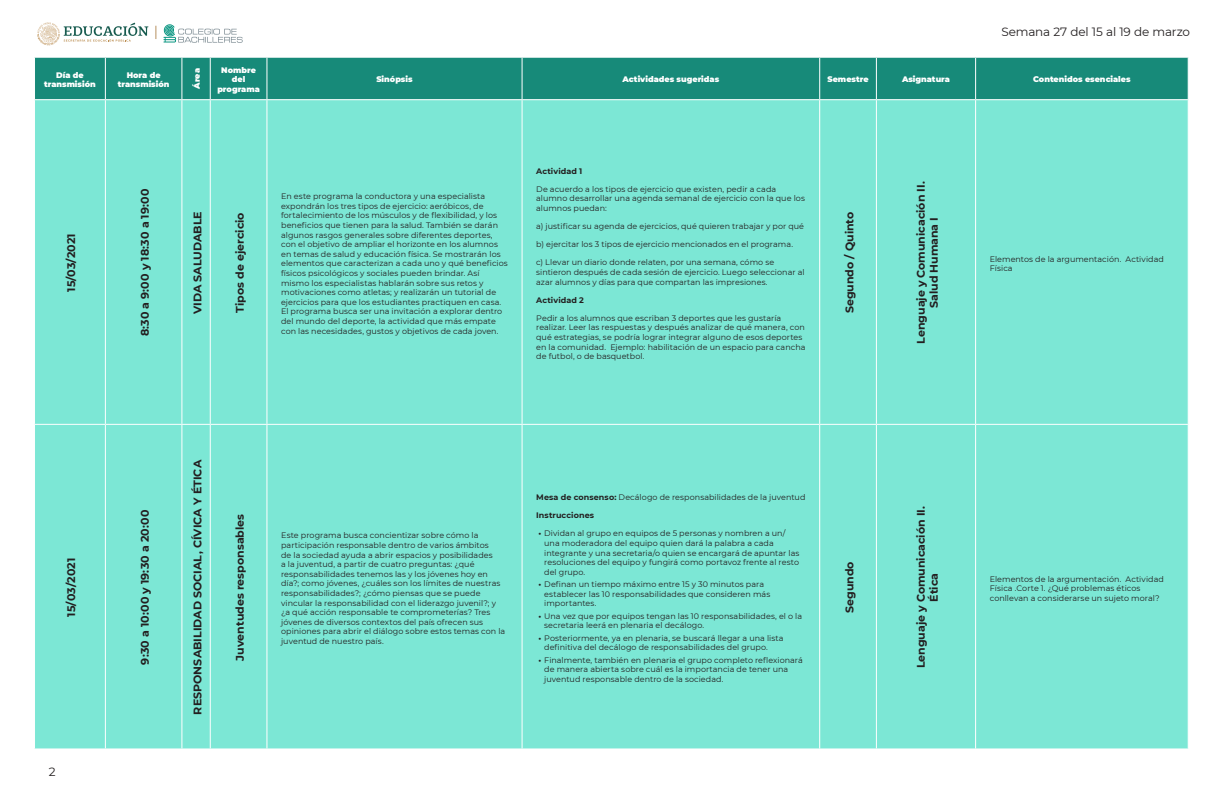
<style>
.page{position:relative;width:1224px;height:792px;background:#fff}
.page>*{position:absolute;margin:0;border:0;box-sizing:border-box;transform-origin:0 0}
.t1{font:12px "Montserrat";letter-spacing:-.015em;color:#231f20}
.INTERIOR_11_PUNTOS_G{font:700 11px/13.2px "Montserrat";color:#231f20;text-align:center}
.PARRAFO_NORMAL_A_8_P{font:8px/9.6px "Montserrat";letter-spacing:.005em;color:#231f20}
.CABEZA_EN_BLANCO{font:900 8px/9.6px "Montserrat";color:#fff;text-align:center}
.TITULO_NORMAL_EN_BOL{font:700 8px "Montserrat";letter-spacing:.01em;color:#231f20}
.s1{font-weight:700}
</style>
<div class="page">
<svg style="left:163px;top:24px;width:80px;height:19px"></svg>
<svg style="left:156px;top:26px;width:1px;height:13px"></svg>
<svg style="left:37px;top:22px;width:111px;height:24px"></svg>
<div style="left:35px;top:58px;width:1153px;height:41px;background:#178a79"></div>
<div style="left:35px;top:100px;width:231px;height:648px;background:#7ce7d5"></div>
<div style="left:267px;top:100px;width:921px;height:648px;background:#7ce7d5"></div>
<hr style="left:105px;top:58px;width:1px;height:41px;background:#fff">
<hr style="left:181px;top:58px;width:1px;height:41px;background:#fff">
<hr style="left:210px;top:58px;width:1px;height:41px;background:#fff">
<hr style="left:522px;top:58px;width:1px;height:41px;background:#fff">
<hr style="left:876px;top:58px;width:1px;height:41px;background:#fff">
<hr style="left:105px;top:100px;width:1px;height:324px;background:#fff">
<hr style="left:181px;top:100px;width:1px;height:324px;background:#fff">
<hr style="left:210px;top:100px;width:1px;height:324px;background:#fff">
<hr style="left:522px;top:100px;width:1px;height:324px;background:#fff">
<hr style="left:876px;top:100px;width:1px;height:324px;background:#fff">
<hr style="left:34px;top:424px;width:71px;height:1px;background:#fff">
<hr style="left:105px;top:424px;width:77px;height:1px;background:#fff">
<hr style="left:105px;top:425px;width:1px;height:323px;background:#fff">
<svg style="left:182px;top:424px;width:28px;height:1px"></svg>
<hr style="left:181px;top:425px;width:1px;height:323px;background:#fff">
<hr style="left:210px;top:424px;width:57px;height:1px;background:#fff">
<hr style="left:210px;top:425px;width:1px;height:323px;background:#fff">
<hr style="left:267px;top:424px;width:255px;height:1px;background:#fff">
<hr style="left:522px;top:424px;width:298px;height:1px;background:#fff">
<hr style="left:522px;top:425px;width:1px;height:323px;background:#fff">
<hr style="left:820px;top:424px;width:56px;height:1px;background:#fff">
<hr style="left:876px;top:424px;width:100px;height:1px;background:#fff">
<hr style="left:876px;top:425px;width:1px;height:323px;background:#fff">
<hr style="left:976px;top:424px;width:213px;height:1px;background:#fff">
<svg style="left:182px;top:748px;width:28px;height:1px"></svg>
<hr style="left:266px;top:58px;width:1px;height:41px;background:#fff">
<hr style="left:819px;top:58px;width:1px;height:41px;background:#fff">
<hr style="left:819px;top:100px;width:1px;height:324px;background:#fff">
<hr style="left:819px;top:425px;width:1px;height:323px;background:#fff">
<hr style="left:975px;top:58px;width:1px;height:41px;background:#fff">
<hr style="left:975px;top:100px;width:1px;height:324px;background:#fff">
<hr style="left:975px;top:425px;width:1px;height:323px;background:#fff">
<svg style="left:182px;top:57px;width:28px;height:1px"></svg>
<svg style="left:182px;top:99px;width:28px;height:1px"></svg>
<h1 class="t1" style="left:1001px;top:23px;width:190px">Semana 27 del 15 al 19 de marzo</h1>
<p class="CABEZA_EN_BLANCO" style="left:44px;top:69px;width:53px">Día de transmisión</p>
<p class="CABEZA_EN_BLANCO" style="left:118px;top:69px;width:53px">Hora de transmisión</p>
<p class="CABEZA_EN_BLANCO" style="left:192px;top:89px;width:22px;rotate:-90deg">Área</p>
<p class="CABEZA_EN_BLANCO" style="left:217px;top:65px;width:44px">Nombre del programa</p>
<p class="CABEZA_EN_BLANCO" style="left:376px;top:74px;width:38px">Sinópsis</p>
<p class="CABEZA_EN_BLANCO" style="left:623px;top:74px;width:98px">Actividades sugeridas</p>
<p class="CABEZA_EN_BLANCO" style="left:827px;top:74px;width:43px">Semestre</p>
<p class="CABEZA_EN_BLANCO" style="left:902px;top:74px;width:49px">Asignatura</p>
<p class="CABEZA_EN_BLANCO" style="left:1033px;top:74px;width:99px">Contenidos esenciales</p>
<p class="INTERIOR_11_PUNTOS_G" style="left:64px;top:292px;width:60px;rotate:-90deg">15/03/2021</p>
<p class="INTERIOR_11_PUNTOS_G" style="left:64px;top:617px;width:60px;rotate:-90deg">15/03/2021</p>
<h1 class="t1" style="left:49px;top:763px;width:8px">2</h1>
<p class="INTERIOR_11_PUNTOS_G" style="left:138px;top:336px;width:149px;rotate:-90deg">8:30 a 9:00 y 18:30 a 19:00</p>
<p class="INTERIOR_11_PUNTOS_G" style="left:138px;top:665px;width:156px;rotate:-90deg">9:30 a 10:00 y 19:30 a 20:00</p>
<p class="INTERIOR_11_PUNTOS_G" style="left:190px;top:314px;width:104px;rotate:-90deg">VIDA SALUDABLE</p>
<p class="INTERIOR_11_PUNTOS_G" style="left:233px;top:313px;width:102px;rotate:-90deg">Tipos de ejercicio</p>
<p class="PARRAFO_NORMAL_A_8_P" style="left:281px;top:191px;width:228px">En este programa la conductora y una especialista expondrán los tres tipos de ejercicio: aeróbicos, de fortalecimiento de los músculos y de flexibilidad, y los beneficios que tienen para la salud. También se darán algunos rasgos generales sobre diferentes deportes, con el objetivo de ampliar el horizonte en los alumnos en temas de salud y educación física. Se mostrarán los elementos que caracterizan a cada uno y qué beneficios físicos psicológicos y sociales pueden brindar. Así mismo los especialistas hablarán sobre sus retos y motivaciones como atletas; y realizarán un tutorial de ejercicios para que los estudiantes practiquen en casa.<br>El programa busca ser una invitación a explorar dentro del mundo del deporte, la actividad que más empate con las necesidades, gustos y objetivos de cada joven.</p>
<p class="TITULO_NORMAL_EN_BOL" style="left:536px;top:165px;width:48px">Actividad 1</p>
<p class="PARRAFO_NORMAL_A_8_P" style="left:536px;top:184px;width:270px">De acuerdo a los tipos de ejercicio que existen, pedir a cada alumno desarrollar una agenda semanal de ejercicio con la que los alumnos puedan:</p>
<p class="PARRAFO_NORMAL_A_8_P" style="left:536px;top:221px;width:269px">a) justificar su agenda de ejercicios, qué quieren trabajar y por qué</p>
<p class="PARRAFO_NORMAL_A_8_P" style="left:536px;top:239px;width:258px">b) ejercitar los 3 tipos de ejercicio mencionados en el programa.</p>
<p class="PARRAFO_NORMAL_A_8_P" style="left:536px;top:257px;width:270px">c) Llevar un diario donde relaten, por una semana, cómo se sintieron después de cada sesión de ejercicio. Luego seleccionar al azar alumnos y días para que compartan las impresiones.</p>
<p class="TITULO_NORMAL_EN_BOL" style="left:536px;top:294px;width:49px">Actividad 2</p>
<p class="PARRAFO_NORMAL_A_8_P" style="left:536px;top:313px;width:271px">Pedir a los alumnos que escriban 3 deportes que les gustaría realizar. Leer las respuestas y después analizar de qué manera, con qué estrategias, se podría lograr integrar alguno de esos deportes en la comunidad. Ejemplo: habilitación de un espacio para cancha de futbol, o de basquetbol.</p>
<p class="INTERIOR_11_PUNTOS_G" style="left:842px;top:313px;width:103px;rotate:-90deg">Segundo / Quinto</p>
<p class="INTERIOR_11_PUNTOS_G" style="left:190px;top:715px;width:256px;rotate:-90deg">RESPONSABILIDAD SOCIAL, CÍVICA Y ÉTICA</p>
<p class="INTERIOR_11_PUNTOS_G" style="left:233px;top:661px;width:148px;rotate:-90deg">Juventudes responsables</p>
<p class="PARRAFO_NORMAL_A_8_P" style="left:281px;top:530px;width:226px">Este programa busca concientizar sobre cómo la participación responsable dentro de varios ámbitos<br>de la sociedad ayuda a abrir espacios y posibilidades<br>a la juventud, a partir de cuatro preguntas: ¿qué responsabilidades tenemos las y los jóvenes hoy en día?; como jóvenes, ¿cuáles son los límites de nuestras responsabilidades?; ¿cómo piensas que se puede vincular la responsabilidad con el liderazgo juvenil?; y ¿a qué acción responsable te comprometerías? Tres jóvenes de diversos contextos del país ofrecen sus opiniones para abrir el diálogo sobre estos temas con la juventud de nuestro país.</p>
<p class="PARRAFO_NORMAL_A_8_P" style="left:536px;top:492px;width:271px"><span class="s1">Mesa de consenso:</span> Decálogo de responsabilidades de la juventud</p>
<p class="TITULO_NORMAL_EN_BOL" style="left:536px;top:510px;width:59px">Instrucciones</p>
<p class="PARRAFO_NORMAL_A_8_P" style="left:544px;top:528px;width:257px;text-indent:-6px"><span class="s1">•</span> Dividan al grupo en equipos de 5 personas y nombren a un/ una moderadora del equipo quien dará la palabra a cada integrante y una secretaria/o quien se encargará de apuntar las resoluciones del equipo y fungirá como portavoz frente al resto del grupo.</p>
<p class="PARRAFO_NORMAL_A_8_P" style="left:544px;top:579px;width:228px;text-indent:-6px"><span class="s1">•</span> Definan un tiempo máximo entre 15 y 30 minutos para establecer las 10 responsabilidades que consideren más importantes.</p>
<p class="PARRAFO_NORMAL_A_8_P" style="left:544px;top:611px;width:259px;text-indent:-6px"><span class="s1">•</span> Una vez que por equipos tengan las 10 responsabilidades, el o la secretaria leerá en plenaria el decálogo.</p>
<p class="PARRAFO_NORMAL_A_8_P" style="left:544px;top:633px;width:241px;text-indent:-6px"><span class="s1">•</span> Posteriormente, ya en plenaria, se buscará llegar a una lista definitiva del decálogo de responsabilidades del grupo.</p>
<p class="PARRAFO_NORMAL_A_8_P" style="left:544px;top:655px;width:260px;text-indent:-6px"><span class="s1">•</span> Finalmente, también en plenaria el grupo completo reflexionará de manera abierta sobre cuál es la importancia de tener una juventud responsable dentro de la sociedad.</p>
<p class="INTERIOR_11_PUNTOS_G" style="left:842px;top:613px;width:53px;rotate:-90deg">Segundo</p>
<p class="INTERIOR_11_PUNTOS_G" style="left:914px;top:344px;width:164px;rotate:-90deg">Lenguaje y Comunicación II.<br>Salud Humana I</p>
<p class="PARRAFO_NORMAL_A_8_P" style="left:990px;top:254px;width:176px">Elementos de la argumentación. Actividad<br>Física</p>
<p class="INTERIOR_11_PUNTOS_G" style="left:914px;top:668px;width:164px;rotate:-90deg">Lenguaje y Comunicación II.<br>Ética</p>
<p class="PARRAFO_NORMAL_A_8_P" style="left:990px;top:574px;width:176px">Elementos de la argumentación. Actividad<br>Física .Corte 1. ¿Qué problemas éticos conllevan a considerarse un sujeto moral?</p>
</div>
